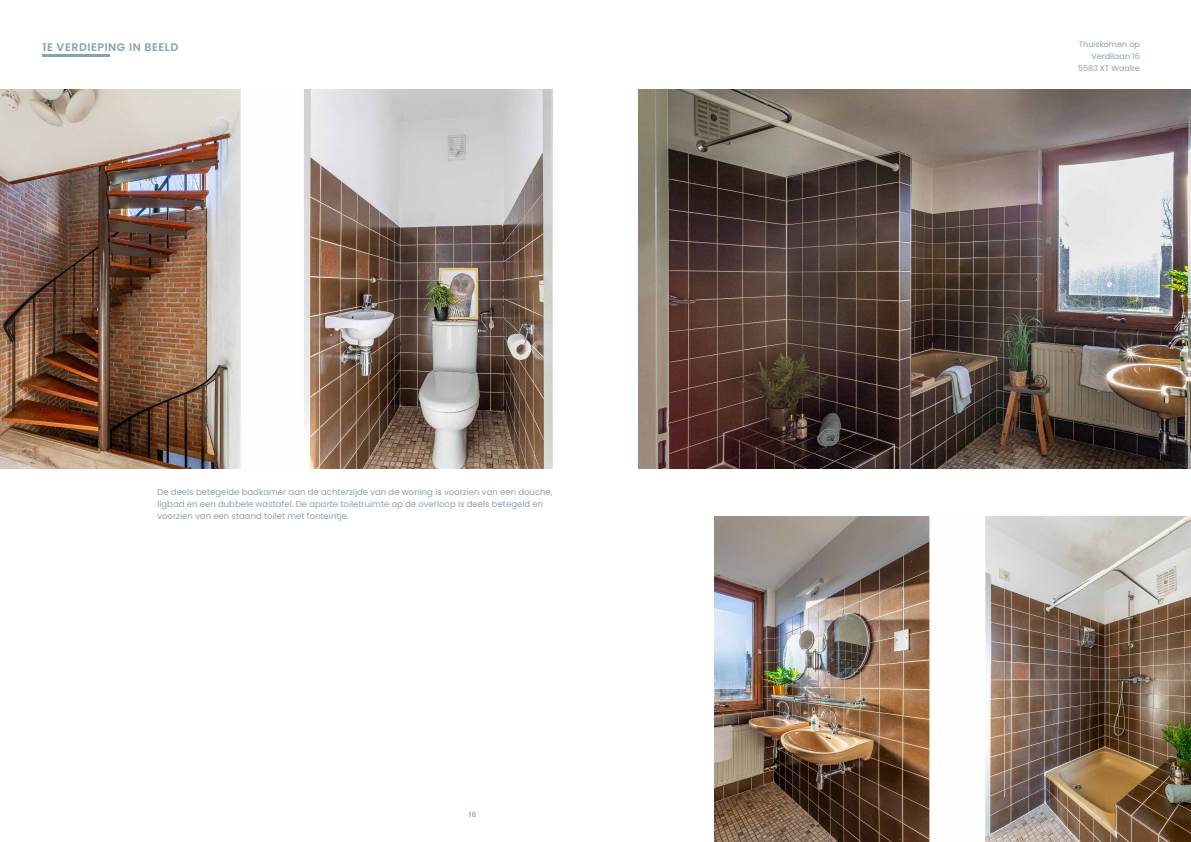
<style>
.page{position:relative;width:1191px;height:842px;background:#fff}
.page>*{position:absolute;margin:0;border:0;box-sizing:border-box;transform-origin:0 0}
.t1{font:600 11px "Poppins";letter-spacing:.05em;color:#83a3b2}
.t2{font:8.5px/12px "Poppins";color:#83a3b2}
.t3{font:8px "Poppins";color:#83a3b2}
.t4{font:600 7px "Poppins";color:#83a3b2}
</style>
<div class="page">
<hr style="left:43px;top:55px;width:67px;height:2px;background:#83a3b2">
<img style="left:0;top:89px;width:553px;height:379px">
<img style="left:714px;top:516px;width:477px;height:326px">
<img style="left:638px;top:89px;width:553px;height:379px">
<p class="t1" style="left:43px;top:40px;width:137px">1E VERDIEPING IN BEELD</p>
<p class="t3" style="left:1079px;top:40px;width:62px">Thuiskomen op</p>
<p class="t3" style="left:1091px;top:52px;width:50px">Verdilaan 16</p>
<p class="t3" style="left:1078px;top:64px;width:63px">5583 XT Waalre</p>
<p class="t2" style="left:157px;top:486px;width:397px">De deels betegelde badkamer aan de achterzijde van de woning is voorzien van een douche, ligbad en een dubbele wastafel. De aparte toiletruimte op de overloop is deels betegeld en voorzien van een staand toilet met fonteintje.</p>
<p class="t4" style="left:469px;top:810px;width:9px">16</p>
</div>
